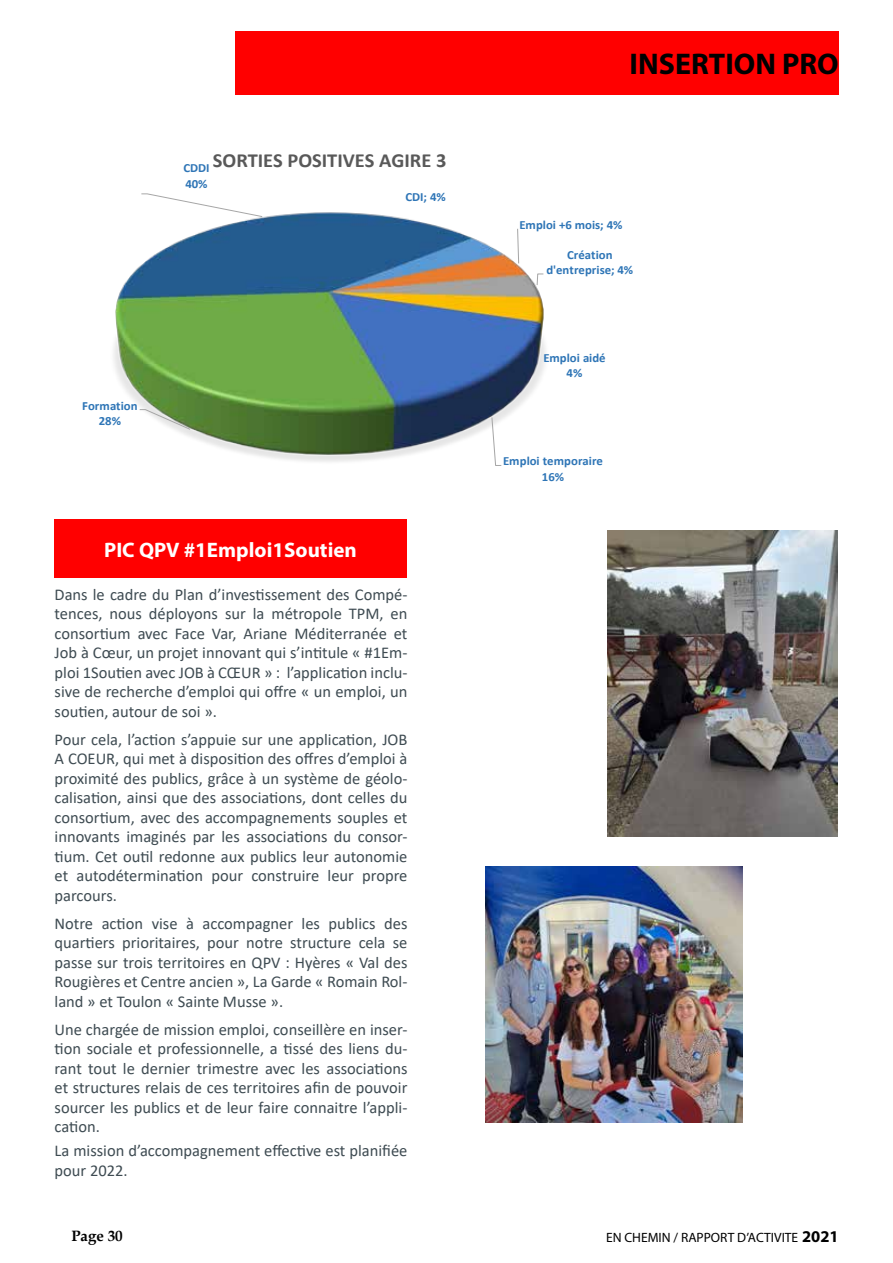
<style>
.page{position:relative;width:893px;height:1263px;background:#fff}
.page>*{position:absolute;margin:0;border:0;box-sizing:border-box;transform-origin:0 0}
.t1{font:700 30px "Myriad Pro";color:#000}
.t2{font:700 21px "Myriad Pro";color:#fff}
.t3{font:700 19.95px "Calibri";color:#595959}
.t4{font:16.5px/19.5px "Calibri";color:#3e4b52;text-align:justify}
.t5{font:700 15px "Book Antiqua";color:#000}
.t6{font:13.5px "Myriad Pro";color:#000}
.t7{font:700 12.45px/15.3px "Calibri";letter-spacing:.005em;color:#2e75b6;text-align:center}
.s1{font-weight:700;font-size:16.5px}
</style>
<div class="page">
<div style="left:235px;top:31px;width:604px;height:64px;background:#f00"></div>
<img style="left:113px;top:212px;width:433px;height:250px">
<svg style="left:517px;top:228px;width:3px;height:36px"></svg>
<svg style="left:536px;top:273px;width:8px;height:13px"></svg>
<svg style="left:491px;top:416px;width:11px;height:50px"></svg>
<svg style="left:139px;top:409px;width:52px;height:21px"></svg>
<svg style="left:140px;top:193px;width:123px;height:25px"></svg>
<div style="left:54px;top:520px;width:353px;height:58px;background:#f00"></div>
<img style="left:608px;top:530px;width:229px;height:306px">
<img style="left:485px;top:866px;width:257px;height:257px">
<p class="t3" style="left:213px;top:146px;width:235px">SORTIES POSITIVES AGIRE 3</p>
<p class="t7" style="left:184px;top:161px;width:28px;text-align:left">CDDI<br>40%</p>
<p class="t7" style="left:405px;top:189px;width:42px">CDI; 4%</p>
<p class="t7" style="left:82px;top:398px;width:57px">Formation<br>28%</p>
<p class="t2" style="left:104px;top:536px;width:254px">PIC QPV #1Emploi1Soutien</p>
<p class="t4" style="left:55px;top:584px;width:354px">Dans le cadre du Plan d’investissement des Compé&shy;tences, nous déployons sur la métropole TPM, en consortium avec Face Var, Ariane Méditerranée et Job à Cœur, un projet innovant qui s’intitule « #1Em&shy;ploi 1Soutien avec JOB à CŒUR » : l’application inclu&shy;sive de recherche d’emploi qui offre « un emploi, un soutien, autour de soi ».</p>
<p class="t4" style="left:55px;top:729px;width:354px">Pour cela, l’action s’appuie sur une application, JOB A COEUR, qui met à disposition des offres d’emploi à proximité des publics, grâce à un système de géolo&shy;calisation, ainsi que des associations, dont celles du consortium, avec des accompagnements souples et innovants imaginés par les associations du consor&shy;tium. Cet outil redonne aux publics leur autonomie et autodétermination pour construire leur propre parcours.</p>
<p class="t4" style="left:55px;top:913px;width:354px">Notre action vise à accompagner les publics des quartiers prioritaires, pour notre structure cela se passe sur trois territoires en QPV : Hyères « Val des Rougières et Centre ancien », La Garde « Romain Rol&shy;land » et Toulon « Sainte Musse ».</p>
<p class="t4" style="left:55px;top:1019px;width:354px">Une chargée de mission emploi, conseillère en inser&shy;tion sociale et professionnelle, a tissé des liens du&shy;rant tout le dernier trimestre avec les associations et structures relais de ces territoires afin de pouvoir sourcer les publics et de leur faire connaitre l’appli&shy;cation.</p>
<p class="t4" style="left:55px;top:1140px;width:354px">La mission d’accompagnement effective est planifiée pour 2022.</p>
<h1 class="t1" style="left:630px;top:44px;width:211px">INSERTION PRO</h1>
<p class="t7" style="left:519px;top:217px;width:105px">Emploi +6 mois; 4%</p>
<p class="t7" style="left:546px;top:247px;width:88px">Création d'entreprise; 4%</p>
<p class="t7" style="left:543px;top:350px;width:64px">Emploi aidé<br>4%</p>
<p class="t7" style="left:503px;top:453px;width:101px">Emploi temporaire<br>16%</p>
<p class="t5" style="left:71px;top:1226px;width:53px">Page 30</p>
<p class="t6" style="left:606px;top:1229px;width:234px">EN CHEMIN / RAPPORT D’ACTIVITE <span class="s1">2021</span></p>
</div>
